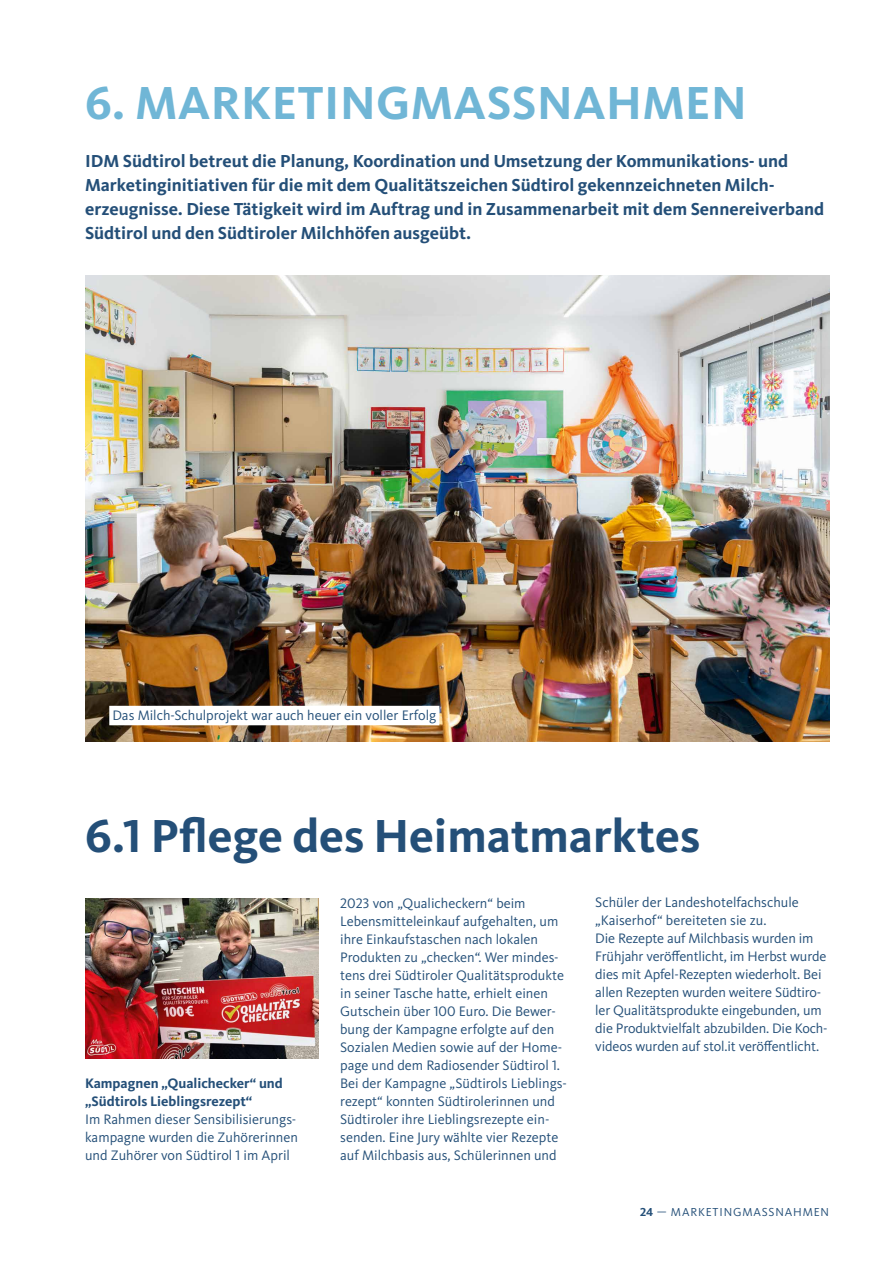
<style>
.page{position:relative;width:893px;height:1263px;background:#fff}
.page>*{position:absolute;margin:0;border:0;box-sizing:border-box;transform-origin:0 0}
.t1{font:700 48px "Kievit Pro";color:#244f78}
.t2{font:700 48px "Kievit Pro";letter-spacing:.01em;color:#70b6d6}
.t3{font:700 18px/24px "Kievit Pro";color:#244f78}
.t4{font:14.25px/18px "Kievit Pro";color:#244f78}
.t5{font:700 14.25px/18px "Kievit Pro";color:#244f78}
.t6{font:12px "Kievit Pro";letter-spacing:.07em;color:#244f78}
.s1{font-weight:700}
</style>
<div class="page">
<img style="left:85px;top:898px;width:234px;height:160px">
<img style="left:85px;top:276px;width:744px;height:465px">
<div style="left:109px;top:706px;width:330px;height:19px;background:#fff"></div>
<h1 class="t2" style="left:85px;top:75px;width:663px">6. MARKETINGMASSNAHMEN</h1>
<p class="t3" style="left:85px;top:149px;width:741px">IDM Südtirol betreut die Planung, Koordination und Umsetzung der Kommunikations- und Marketinginitiativen für die mit dem Qualitätszeichen Südtirol gekennzeichneten Milch&shy;erzeugnisse. Diese Tätigkeit wird im Auftrag und in Zusammenarbeit mit dem Sennereiverband Südtirol und den Südtiroler Milchhöfen ausgeübt.</p>
<p class="t4" style="left:112px;top:706px;width:325px">Das Milch-Schulprojekt war auch heuer ein voller Erfolg</p>
<h1 class="t1" style="left:85px;top:807px;width:617px">6.1 Pflege des Heimatmarktes</h1>
<p class="t5" style="left:85px;top:1074px;width:199px">Kampagnen „Qualichecker“ und „Südtirols Lieblingsrezept“</p>
<p class="t4" style="left:85px;top:1110px;width:214px">Im Rahmen dieser Sensibilisierungs&shy;kampagne wurden die Zuhörerinnen und Zuhörer von Südtirol 1 im April</p>
<p class="t4" style="left:340px;top:894px;width:228px">2023 von „Qualicheckern“ beim Lebensmitteleinkauf aufgehalten, um ihre Einkaufstaschen nach lokalen Produkten zu „checken“. Wer mindes&shy;tens drei Südtiroler Qualitätsprodukte in seiner Tasche hatte, erhielt einen Gutschein über 100 Euro. Die Bewer&shy;bung der Kampagne erfolgte auf den Sozialen Medien sowie auf der Home&shy;page und dem Radiosender Südtirol 1.<br>Bei der Kampagne „Südtirols Lieblings&shy;rezept“ konnten Südtirolerinnen und Südtiroler ihre Lieblingsrezepte ein&shy;senden. Eine Jury wählte vier Rezepte auf Milchbasis aus, Schülerinnen und</p>
<p class="t4" style="left:595px;top:893px;width:234px">Schüler der Landeshotelfachschule „Kaiserhof“ bereiteten sie zu.<br>Die Rezepte auf Milchbasis wurden im Frühjahr veröffentlicht, im Herbst wurde dies mit Apfel-Rezepten wiederholt. Bei allen Rezepten wurden weitere Südtiro&shy;ler Qualitätsprodukte eingebunden, um die Produktvielfalt abzubilden. Die Koch&shy;videos wurden auf stol.it veröffentlicht.</p>
<p class="t6" style="left:640px;top:1205px;width:191px"><span class="s1">24</span> — MARKETINGMASSNAHMEN</p>
</div>
